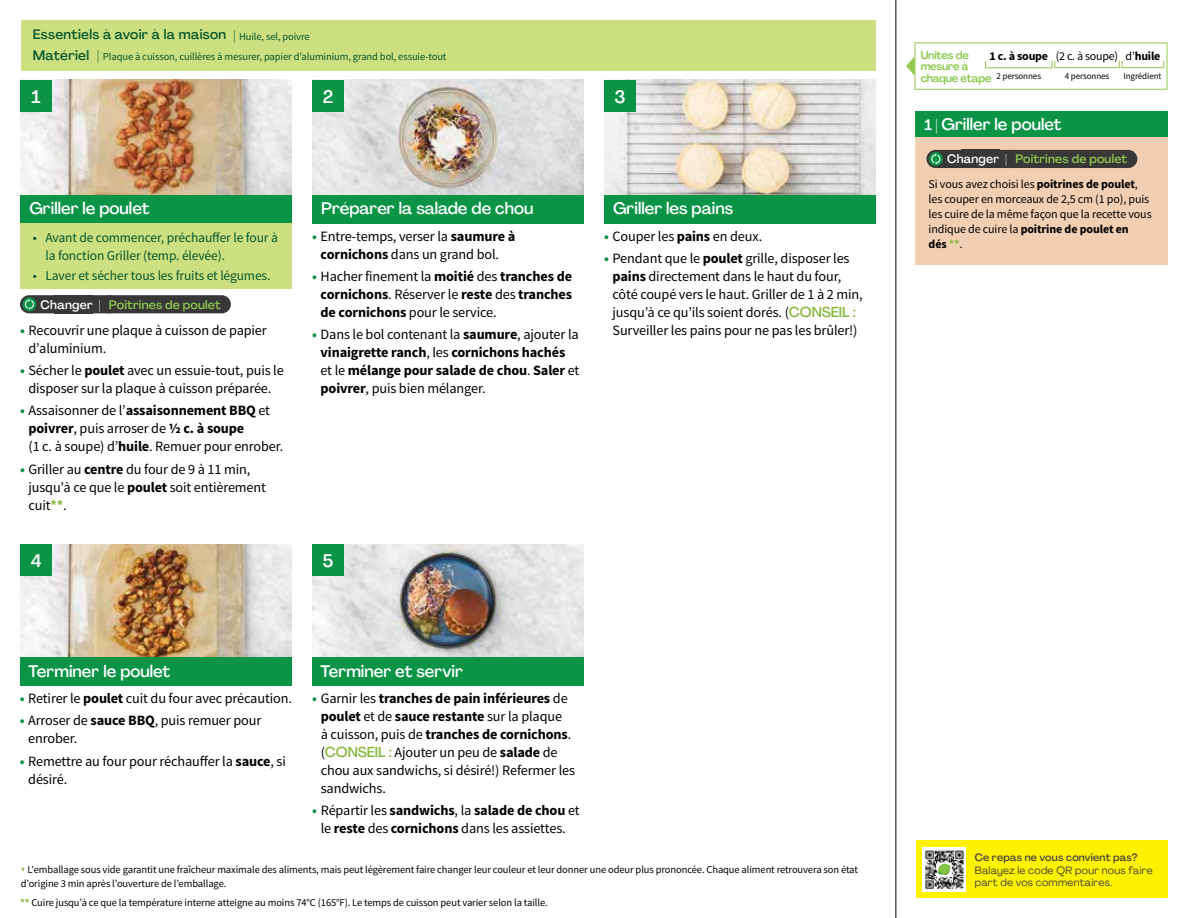
<style>
.page{position:relative;width:1188px;height:918px;background:#fff}
.page>*{position:absolute;margin:0;border:0;box-sizing:border-box;transform-origin:0 0}
.t1{font:500 18px "Agrandir";color:#fff}
.t2{font:500 16.5px "Agrandir";color:#fff}
.t3{font:14.25px/18px "Source Sans Pro";letter-spacing:-.01em;color:#000}
.t4{font:700 14.25px/18px "Source Sans Pro";letter-spacing:-.01em;color:#000;text-align:justify}
.t5{font:13.5px/18px "Source Sans Pro";letter-spacing:-.01em;color:#05562c}
.t6{font:500 13.5px "Agrandir";letter-spacing:.02em;color:#05562c}
.t7{font:500 12.15px "Agrandir";letter-spacing:.015em;color:#91c84e}
.t8{font:12px/15px "Source Sans Pro";letter-spacing:-.01em;color:#000}
.t9{font:700 12px "Source Sans Pro";letter-spacing:-.02em;color:#000}
.t10{font:500 11.1px/11.7px "Agrandir";letter-spacing:-.015em;color:#82c341}
.t11{font:10.5px/13.5px "Source Sans Pro";letter-spacing:-.01em;color:#000}
.t12{font:10.5px "Source Sans Pro";letter-spacing:-.01em;color:#05562c}
.t13{font:10.5px/12.8px "Agrandir";letter-spacing:.02em;color:#414042}
.t14{font:500 10.5px "Agrandir";letter-spacing:.02em;color:#414042}
.t15{font:9px "Source Sans Pro";letter-spacing:-.01em;color:#000}
.s1{font-family:"Agrandir";font-weight:500;font-size:13.5px}
.s2{color:#fff}
.s3{font-weight:700;color:#0b9446}
.s4{font-weight:700}
.s5{font-weight:700;color:#8cba42}
.s6{color:#0b9446}
.s7{font-weight:400}
.s8{font-family:"Agrandir";font-weight:500;color:#8cba42}
.s9{color:#8cba42}
.s10{font-size:15px}
</style>
<div class="page">
<img style="left:20px;top:544px;width:272px;height:113px">
<img style="left:312px;top:544px;width:272px;height:113px">
<img style="left:20px;top:80px;width:272px;height:115px">
<img style="left:312px;top:80px;width:272px;height:115px">
<img style="left:604px;top:80px;width:272px;height:115px">
<div style="left:312px;top:195px;width:272px;height:29px;background:#0b9446"></div>
<div style="left:20px;top:195px;width:272px;height:29px;background:#0b9446"></div>
<div style="left:20px;top:657px;width:272px;height:29px;background:#0b9446"></div>
<div style="left:312px;top:657px;width:272px;height:29px;background:#0b9446"></div>
<div style="left:604px;top:195px;width:272px;height:29px;background:#0b9446"></div>
<div style="left:21px;top:20px;width:855px;height:51px;background:#cde081"></div>
<div style="left:20px;top:224px;width:272px;height:65px;background:#cde081"></div>
<hr style="left:896px;top:0;width:1px;height:918px;background:#000">
<div style="left:20px;top:544px;width:32px;height:32px;background:#0b9446"></div>
<div style="left:20px;top:80px;width:32px;height:32px;background:#0b9446"></div>
<div style="left:312px;top:544px;width:32px;height:32px;background:#0b9446"></div>
<div style="left:312px;top:80px;width:32px;height:32px;background:#0b9446"></div>
<div style="left:604px;top:80px;width:32px;height:32px;background:#0b9446"></div>
<svg style="left:906px;top:56px;width:9px;height:20px"></svg>
<div style="left:915px;top:43px;width:252px;height:47px;border:1px solid #91c84e"></div>
<div style="left:985px;top:61px;width:67px;height:7px;border:1px solid #91c84e"></div>
<div style="left:1054px;top:60px;width:66px;height:8px;border:1px solid #91c84e"></div>
<div style="left:1122px;top:60px;width:42px;height:8px;border:1px solid #91c84e"></div>
<div style="left:916px;top:137px;width:252px;height:128px;background:#f2cfb3"></div>
<div style="left:916px;top:111px;width:252px;height:26px;background:#0b9446"></div>
<div style="left:20px;top:295px;width:98px;height:18px;background:#383839;border-radius:9px"></div>
<svg style="left:22px;top:297px;width:14px;height:14px"></svg>
<svg style="left:25px;top:299px;width:9px;height:11px"></svg>
<div style="left:100px;top:295px;width:131px;height:18px;background:#383839;border-radius:9px"></div>
<div style="left:926px;top:150px;width:99px;height:18px;background:#383839;border-radius:9px"></div>
<svg style="left:929px;top:152px;width:14px;height:14px"></svg>
<svg style="left:931px;top:153px;width:9px;height:11px"></svg>
<div style="left:1007px;top:150px;width:130px;height:18px;background:#383839;border-radius:9px"></div>
<div style="left:916px;top:840px;width:252px;height:58px;background:#fff200"></div>
<img style="left:923px;top:847px;width:43px;height:45px">
<svg style="left:938px;top:864px;width:13px;height:11px"></svg>
<p class="t6" style="left:33px;top:26px;width:195px">Essentiels à avoir à la maison</p>
<p class="t12" style="left:233px;top:30px;width:78px"><span class="s1">|</span> Huile, sel, poivre</p>
<p class="t6" style="left:33px;top:47px;width:58px">Matériel</p>
<p class="t12" style="left:97px;top:50px;width:351px"><span class="s1">|</span> Plaque à cuisson, cuillères à mesurer, papier d’aluminium, grand bol, essuie-tout</p>
<p class="t1" style="left:32px;top:86px;width:11px">1</p>
<p class="t1" style="left:323px;top:86px;width:12px">2</p>
<p class="t1" style="left:614px;top:85px;width:13px">3</p>
<p class="t2" style="left:29px;top:198px;width:122px">Griller le poulet</p>
<p class="t5" style="left:45px;top:229px;width:234px;text-indent:-13px">• Avant de commencer, préchauffer le four à la fonction Griller (temp. élevée).</p>
<p class="t5" style="left:33px;top:267px;width:239px">• Laver et sécher tous les fruits et légumes.</p>
<p class="t7" style="left:41px;top:297px;width:182px"><span class="s2">Changer |</span> Poitrines de poulet</p>
<p class="t3" style="left:29px;top:321px;width:240px;text-indent:-9px"><span class="s3">•</span> Recouvrir une plaque à cuisson de papier d’aluminium.</p>
<p class="t3" style="left:20px;top:362px;width:265px;text-align:center"><span class="s3">•</span> Sécher le <span class="s4">poulet</span> avec un essuie-tout, puis le disposer sur la plaque à cuisson préparée.</p>
<p class="t3" style="left:29px;top:402px;width:256px;text-indent:-9px"><span class="s3">•</span> Assaisonner de l’<span class="s4">assaisonnement BBQ</span> et <span class="s4">poivrer</span>, puis arroser de <span class="s4">½ c. à soupe<br></span>(1 c. à soupe) d’<span class="s4">huile</span>. Remuer pour enrober.</p>
<p class="t3" style="left:29px;top:460px;width:239px;text-indent:-9px"><span class="s3">•</span> Griller au <span class="s4">centre</span> du four de 9 à 11 min, jusqu’à ce que le <span class="s4">poulet</span> soit entièrement cuit<span class="s5">**</span>.</p>
<p class="t1" style="left:31px;top:549px;width:12px">4</p>
<p class="t2" style="left:321px;top:198px;width:214px">Préparer la salade de chou</p>
<p class="t2" style="left:613px;top:198px;width:122px">Griller les pains</p>
<p class="t3" style="left:312px;top:227px;width:205px;text-align:center"><span class="s3">•</span> Entre-temps, verser la <span class="s4">saumure à cornichons</span> dans un grand bol.</p>
<p class="t4" style="left:321px;top:268px;width:253px;text-indent:-9px"><span class="s6">•</span> <span class="s7">Hacher finement la</span> moitié <span class="s7">des</span> tranches de cornichons<span class="s7">. Réserver le</span> reste <span class="s7">des</span> tranches de cornichons <span class="s7">pour le service.</span></p>
<p class="t4" style="left:321px;top:326px;width:260px;text-align:left;text-indent:-9px"><span class="s6">•</span> <span class="s7">Dans le bol contenant la</span> saumure<span class="s7">, ajouter la </span>vinaigrette ranch<span class="s7">, les</span> cornichons hachés <span class="s7">et le</span> mélange pour salade de chou<span class="s7">.</span> Saler <span class="s7">et </span>poivrer<span class="s7">, puis bien mélanger.</span></p>
<p class="t3" style="left:604px;top:227px;width:160px"><span class="s3">•</span> Couper les <span class="s4">pains</span> en deux.</p>
<p class="t3" style="left:613px;top:249px;width:252px;text-indent:-9px"><span class="s3">•</span> Pendant que le <span class="s4">poulet</span> grille, disposer les <span class="s4">pains</span> directement dans le haut du four, côté coupé vers le haut. Griller de 1 à 2 min, jusqu’à ce qu’ils soient dorés. (<span class="s8">CONSEIL :<br></span>Surveiller les pains pour ne pas les brûler!)</p>
<p class="t1" style="left:323px;top:549px;width:12px">5</p>
<p class="t2" style="left:29px;top:661px;width:143px">Terminer le poulet</p>
<p class="t2" style="left:321px;top:661px;width:144px">Terminer et servir</p>
<p class="t3" style="left:20px;top:690px;width:274px"><span class="s3">•</span> Retirer le <span class="s4">poulet</span> cuit du four avec précaution.</p>
<p class="t3" style="left:28px;top:712px;width:235px;text-indent:-9px"><span class="s3">•</span> Arroser de <span class="s4">sauce BBQ</span>, puis remuer pour enrober.</p>
<p class="t3" style="left:28px;top:752px;width:259px;text-indent:-9px"><span class="s3">•</span> Remettre au four pour réchauffer la <span class="s4">sauce</span>, si désiré.</p>
<p class="t3" style="left:321px;top:690px;width:256px;text-indent:-9px"><span class="s3">•</span> Garnir les <span class="s4">tranches de pain inférieures</span> de <span class="s4">poulet</span> et de <span class="s4">sauce restante</span> sur la plaque<br>à cuisson, puis de <span class="s4">tranches de cornichons</span>. (<span class="s8">CONSEIL :</span> Ajouter un peu de <span class="s4">salade</span> de chou aux sandwichs, si désiré!) Refermer les sandwichs.</p>
<p class="t3" style="left:312px;top:802px;width:269px;text-align:center"><span class="s3">•</span> Répartir les <span class="s4">sandwichs</span>, la <span class="s4">salade de chou</span> et le <span class="s4">reste</span> des <span class="s4">cornichons</span> dans les assiettes.</p>
<p class="t11" style="left:21px;top:863px;width:839px"><span class="s9">▲</span> L’emballage sous vide garantit une fraîcheur maximale des aliments, mais peut légèrement faire changer leur couleur et leur donner une odeur plus prononcée. Chaque aliment retrouvera son état d’origine 3 min après l’ouverture de l’emballage.</p>
<p class="t11" style="left:20px;top:896px;width:529px"><span class="s5">**</span> Cuire jusqu’à ce que la température interne atteigne au moins 74°C (165°F). Le temps de cuisson peut varier selon la taille.</p>
<p class="t10" style="left:921px;top:49px;width:72px">Unités de mesure à chaque étape</p>
<p class="t9" style="left:990px;top:48px;width:172px">1 c. à soupe <span class="s7">(2 c. à soupe) d’</span>huile</p>
<p class="t15" style="left:997px;top:70px;width:46px">2 personnes</p>
<p class="t15" style="left:1065px;top:70px;width:46px">4 personnes</p>
<p class="t15" style="left:1123px;top:70px;width:40px">Ingrédient</p>
<p class="t2" style="left:924px;top:114px;width:139px"><span class="s10">1 |</span> Griller le poulet</p>
<p class="t7" style="left:947px;top:151px;width:182px"><span class="s2">Changer |</span> Poitrines de poulet</p>
<p class="t8" style="left:929px;top:177px;width:225px">Si vous avez choisi les <span class="s4">poitrines de poulet</span>, les couper en morceaux de 2,5 cm (1 po), puis les cuire de la même façon que la recette vous indique de cuire la <span class="s4">poitrine de poulet en<br>dés</span> <span class="s5">**</span>.</p>
<p class="t14" style="left:975px;top:851px;width:164px">Ce repas ne vous convient pas?</p>
<p class="t13" style="left:975px;top:863px;width:179px">Balayez le code QR pour nous faire part de vos commentaires.</p>
</div>
